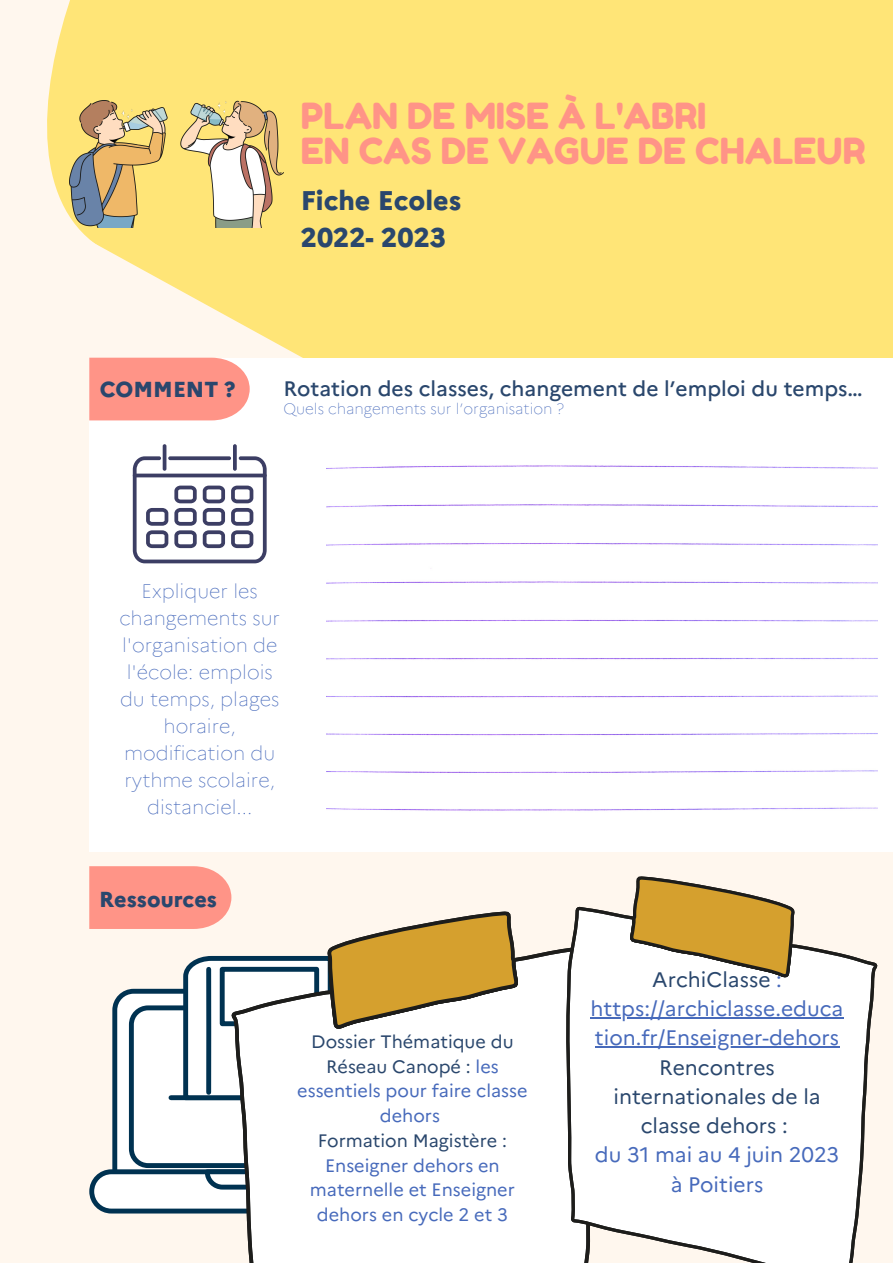
<style>
.page{position:relative;width:893px;height:1264px;background:#fff}
.page>*{position:absolute;margin:0;border:0;box-sizing:border-box;transform-origin:0 0}
.t1{font:36px/34.8px "Fredoka One";color:#ff9487}
.t2{font:800 27px/37px "Marianne";color:#2a476d}
.t3{font:800 21.75px "Marianne";color:#2a476d}
.t4{font:21px/29.2px "Marianne";color:#476abb;text-align:center}
.t5{font:500 21px "Marianne";color:#2a476d}
.t6{font:21px/29.2px "Marianne";color:#2a476d;text-align:center}
.t7{font:100 19.5px/27px "Marianne";color:#476abb;text-align:center}
.t8{font:18px/24.8px "Marianne";color:#476abb;text-align:center}
.t9{font:18px "Marianne";color:#2a476d}
.t10{font:100 15px "Marianne";color:#476abb}
.s1{color:#2a476d}
</style>
<div class="page">
<div style="left:0;top:0;width:892px;height:1262px;background:#fff7ee"></div>
<svg style="left:47px;top:0;width:845px;height:358px;background:#fee67f"></svg>
<svg style="left:112px;top:1102px;width:90px;height:67px;background:#96abb7"></svg>
<div style="left:131px;top:1007px;width:253px;height:158px;background:#fff;border-radius:17px"></div>
<div style="left:92px;top:1171px;width:332px;height:39px;background:#fff;border-radius:20px"></div>
<div style="left:89px;top:1169px;width:337px;height:44px;border:5px solid #003251;border-radius:20px"></div>
<svg style="left:202px;top:1163px;width:29px;height:27px"></svg>
<div style="left:89px;top:358px;width:803px;height:493px;background:#fff"></div>
<div style="left:89px;top:358px;width:161px;height:62px;background:#ff9487"></div>
<img style="left:327px;top:465px;width:550px;height:346px">
<hr style="left:163px;top:444px;width:3px;height:27px;background:#3c3e64;border-radius:2px">
<svg style="left:233px;top:444px;width:4px;height:27px"></svg>
<svg style="left:133px;top:456px;width:133px;height:107px"></svg>
<div style="left:231px;top:948px;width:335px;height:314px;background:#fff"></div>
<svg style="left:89px;top:866px;width:432px;height:236px"></svg>
<svg style="left:566px;top:906px;width:311px;height:356px;background:#f6f5f4"></svg>
<svg style="left:627px;top:876px;width:168px;height:103px;background:#d2b370"></svg>
<hr style="left:590px;top:1017px;width:253px;height:1px;background:#476abb">
<hr style="left:595px;top:1046px;width:244px;height:1px;background:#476abb">
<img style="left:69px;top:100px;width:215px;height:127px">
<h1 class="t1" style="left:301px;top:98px;width:566px">PLAN DE MISE À L'ABRI<br>EN CAS DE VAGUE DE CHALEUR</h1>
<h2 class="t2" style="left:301px;top:182px;width:162px">Fiche Ecoles<br>2022- 2023</h2>
<p class="t3" style="left:100px;top:376px;width:137px">COMMENT ?</p>
<p class="t5" style="left:283px;top:375px;width:581px">Rotation des classes, changement de l’emploi du temps…</p>
<p class="t10" style="left:283px;top:399px;width:282px">Quels changements sur l’organisation ?</p>
<p class="t7" style="left:119px;top:577px;width:162px">Expliquer les changements sur l'organisation de l'école: emplois du temps, plages horaire, modification du rythme scolaire, distanciel...</p>
<p class="t3" style="left:99px;top:885px;width:119px">Ressources</p>
<p class="t8" style="left:297px;top:1029px;width:232px"><span class="s1">Dossier Thématique du<br>Réseau Canopé :</span> les essentiels pour faire classe dehors</p>
<p class="t9" style="left:318px;top:1129px;width:191px">Formation Magistère :</p>
<p class="t8" style="left:310px;top:1152px;width:206px">Enseigner dehors en maternelle et Enseigner dehors en cycle 2 et 3</p>
<p class="t4" style="left:590px;top:964px;width:254px"><span class="s1">ArchiClasse</span> : https://archiclasse.educa tion.fr/Enseigner-dehors</p>
<p class="t6" style="left:613px;top:1052px;width:209px">Rencontres internationales de la classe dehors :</p>
<p class="t4" style="left:595px;top:1140px;width:246px">du 31 mai au 4 juin 2023 à Poitiers</p>
</div>
